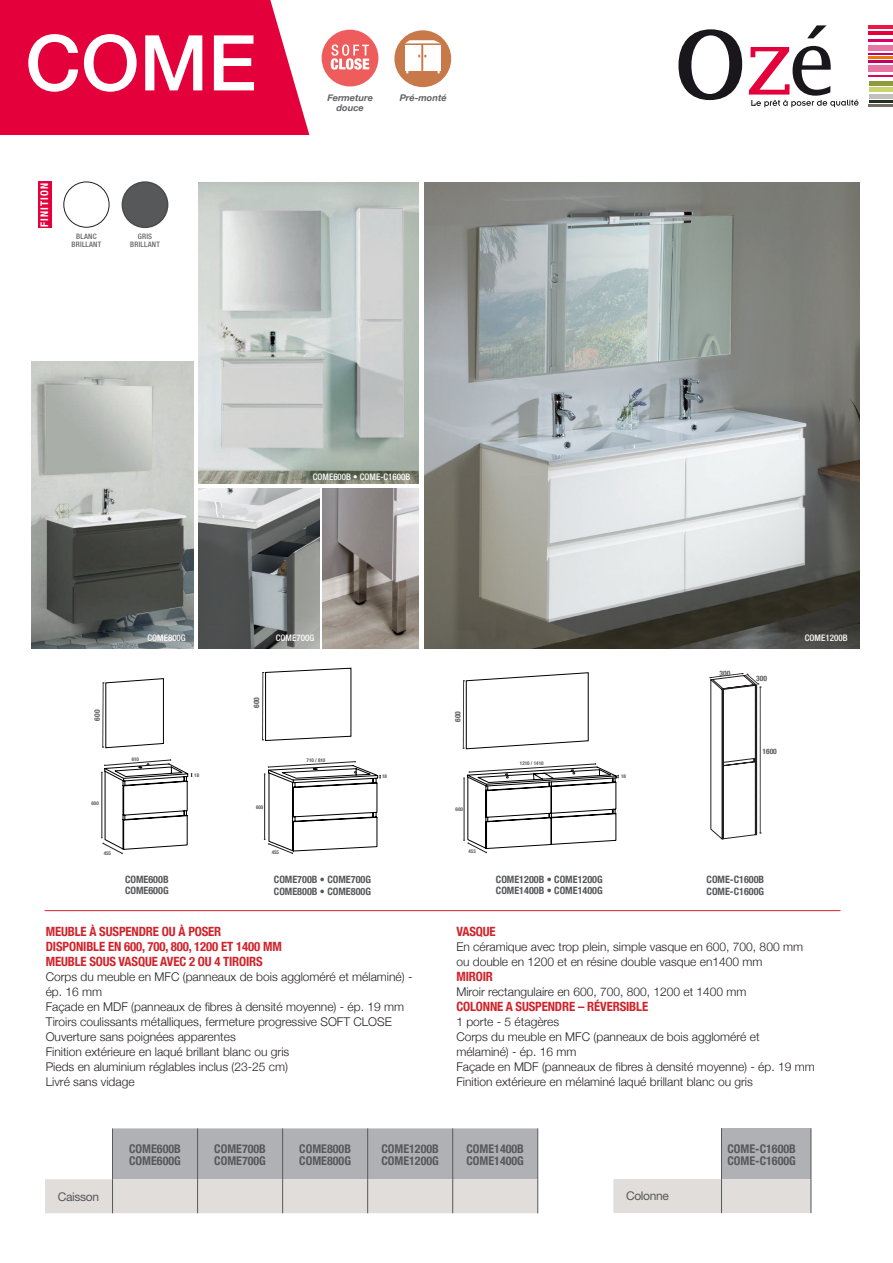
<style>
.page{position:relative;width:893px;height:1263px;background:#fff}
.page>*{position:absolute;margin:0;border:0;box-sizing:border-box;transform-origin:0 0}
.t1{font:500 77.1px "Helvetica Neue LT Std";color:#fff}
.t2{font:700 condensed 12.75px "Helvetica Neue";letter-spacing:-.01em;color:#d1232a}
.t3{font:300 12px/15px "Helvetica Neue";color:#231f20}
.t4{font:700 condensed 12px/12px "Helvetica Neue";color:#57585a}
.t5{font:12px "Helvetica Neue LT Std";letter-spacing:-.03em;color:#57585a}
.t6{font:700 condensed 10.5px "Helvetica Neue";letter-spacing:.11em;color:#fff}
.t7{font:700 condensed 10.05px "Helvetica Neue";color:#57585a}
.t8{font:italic 700 9.3px "Helvetica Neue";color:#636366}
.t9{font:500 condensed 9px "Helvetica Neue";color:#fff}
.t10{font:500 condensed 7.5px "Helvetica Neue";letter-spacing:.03em;color:#636366}
.t11{font:700 condensed 7.5px "Helvetica Neue";color:#57585a}
.t12{font:700 condensed 5.1px "Helvetica Neue";color:#57585a}
</style>
<div class="page">
<div style="left:0;top:0;width:309px;height:135px;background:#e3003b"></div>
<div style="left:394px;top:30px;width:57px;height:57px;background:#c8794a;border-radius:50%"></div>
<div style="left:405px;top:45px;width:36px;height:25px;background:#fff"></div>
<svg style="left:406px;top:40px;width:34px;height:3px"></svg>
<hr style="left:421px;top:45px;width:2px;height:26px;background:#c8794a">
<svg style="left:418px;top:55px;width:8px;height:2px"></svg>
<div style="left:322px;top:30px;width:56px;height:56px;background:#ee5c5c;border-radius:50%"></div>
<svg style="left:331px;top:44px;width:38px;height:26px"></svg>
<hr style="left:45px;top:910px;width:795px;height:1px;background:#d1232a">
<svg style="left:678px;top:29px;width:64px;height:71px"></svg>
<svg style="left:749px;top:25px;width:110px;height:82px"></svg>
<hr style="left:869px;top:104px;width:24px;height:2px;background:#736e69">
<hr style="left:869px;top:100px;width:24px;height:2px;background:#26301f">
<hr style="left:869px;top:94px;width:24px;height:4px;background:#c2bfbf">
<hr style="left:869px;top:88px;width:24px;height:4px;background:#ccd470">
<hr style="left:869px;top:82px;width:24px;height:4px;background:#8f9c3d">
<hr style="left:869px;top:75px;width:24px;height:2px;background:#db006b">
<div style="left:869px;top:65px;width:24px;height:6px;background:#e675a6"></div>
<hr style="left:869px;top:61px;width:24px;height:2px;background:#c20066">
<hr style="left:869px;top:57px;width:24px;height:2px;background:#ed7803">
<hr style="left:869px;top:53px;width:24px;height:2px;background:#c20066">
<div style="left:869px;top:45px;width:24px;height:6px;background:#e675a6"></div>
<hr style="left:869px;top:39px;width:24px;height:2px;background:#db006b">
<hr style="left:869px;top:31px;width:24px;height:4px;background:#e3003b">
<hr style="left:869px;top:25px;width:24px;height:4px;background:#ed1745">
<img style="left:424px;top:183px;width:436px;height:465px">
<div style="left:38px;top:181px;width:13px;height:47px;background:#e3003b"></div>
<img style="left:199px;top:183px;width:220px;height:301px">
<img style="left:32px;top:361px;width:161px;height:287px">
<img style="left:199px;top:489px;width:120px;height:159px">
<div style="left:64px;top:182px;width:45px;height:45px;border:1px solid #231f20;border-radius:50%"></div>
<div style="left:122px;top:182px;width:46px;height:45px;background:#57585a;border-radius:50%"></div>
<div style="left:122px;top:181px;width:46px;height:47px;border:2px solid #484b4b;border-radius:50%"></div>
<img style="left:323px;top:489px;width:96px;height:159px">
<svg style="left:101px;top:759px;width:91px;height:95px"></svg>
<svg style="left:264px;top:761px;width:117px;height:93px"></svg>
<svg style="left:463px;top:763px;width:156px;height:91px"></svg>
<svg style="left:710px;top:673px;width:51px;height:166px"></svg>
<svg style="left:102px;top:678px;width:62px;height:70px"></svg>
<svg style="left:262px;top:668px;width:89px;height:73px"></svg>
<svg style="left:463px;top:672px;width:125px;height:77px"></svg>
<svg style="left:45px;top:1128px;width:492px;height:85px;background:#c9c9ca"></svg>
<hr style="left:197px;top:1128px;width:1px;height:51px;background:#57585a">
<hr style="left:282px;top:1128px;width:1px;height:51px;background:#57585a">
<hr style="left:367px;top:1128px;width:1px;height:51px;background:#57585a">
<hr style="left:452px;top:1128px;width:1px;height:51px;background:#57585a">
<hr style="left:537px;top:1128px;width:1px;height:51px;background:#57585a">
<hr style="left:197px;top:1179px;width:1px;height:34px;background:#57585a">
<hr style="left:282px;top:1179px;width:1px;height:34px;background:#57585a">
<hr style="left:367px;top:1179px;width:1px;height:34px;background:#57585a">
<hr style="left:452px;top:1179px;width:1px;height:34px;background:#57585a">
<hr style="left:537px;top:1179px;width:1px;height:34px;background:#57585a">
<hr style="left:112px;top:1128px;width:1px;height:51px;background:#57585a">
<hr style="left:112px;top:1179px;width:1px;height:34px;background:#57585a">
<div style="left:721px;top:1128px;width:90px;height:51px;background:#b0b1b5"></div>
<div style="left:613px;top:1179px;width:198px;height:34px;background:#e0dddb"></div>
<hr style="left:811px;top:1128px;width:1px;height:51px;background:#57585a">
<hr style="left:811px;top:1179px;width:1px;height:34px;background:#57585a">
<hr style="left:721px;top:1128px;width:1px;height:51px;background:#57585a">
<hr style="left:721px;top:1179px;width:1px;height:34px;background:#57585a">
<p class="t1" style="left:25px;top:17px;width:233px">COME</p>
<p class="t6" style="left:38px;top:227px;width:46px;rotate:-90deg">FINITION</p>
<p class="t10" style="left:76px;top:232px;width:22px">BLANC</p>
<p class="t10" style="left:72px;top:240px;width:31px">BRILLANT</p>
<p class="t10" style="left:138px;top:232px;width:16px">GRIS</p>
<p class="t10" style="left:130px;top:240px;width:31px">BRILLANT</p>
<p class="t8" style="left:327px;top:92px;width:47px">Fermeture</p>
<p class="t8" style="left:400px;top:92px;width:49px">Pré-monté</p>
<p class="t8" style="left:337px;top:102px;width:29px">douce</p>
<p class="t9" style="left:313px;top:471px;width:99px">COME600B • COME-C1600B</p>
<p class="t9" style="left:147px;top:633px;width:40px">COME800G</p>
<p class="t9" style="left:276px;top:633px;width:40px">COME700G</p>
<p class="t9" style="left:805px;top:632px;width:44px">COME1200B</p>
<p class="t11" style="left:720px;top:669px;width:12px">300</p>
<p class="t11" style="left:756px;top:674px;width:12px">300</p>
<p class="t11" style="left:93px;top:721px;width:12px;rotate:-90deg">600</p>
<p class="t11" style="left:252px;top:708px;width:12px;rotate:-90deg">600</p>
<p class="t11" style="left:453px;top:722px;width:12px;rotate:-90deg">600</p>
<p class="t11" style="left:762px;top:747px;width:16px">1600</p>
<p class="t12" style="left:132px;top:756px;width:9px">610</p>
<p class="t12" style="left:307px;top:757px;width:20px">710 / 810</p>
<p class="t12" style="left:520px;top:760px;width:25px">1210 / 1410</p>
<p class="t12" style="left:194px;top:772px;width:6px">18</p>
<p class="t12" style="left:382px;top:773px;width:6px">18</p>
<p class="t12" style="left:621px;top:773px;width:6px">18</p>
<p class="t12" style="left:92px;top:800px;width:9px">600</p>
<p class="t12" style="left:256px;top:804px;width:9px">600</p>
<p class="t12" style="left:456px;top:805px;width:9px">600</p>
<p class="t12" style="left:104px;top:850px;width:9px">455</p>
<p class="t12" style="left:272px;top:849px;width:9px">455</p>
<p class="t12" style="left:469px;top:848px;width:9px">455</p>
<p class="t7" style="left:125px;top:874px;width:45px">COME600B</p>
<p class="t7" style="left:125px;top:884px;width:45px">COME600G</p>
<p class="t7" style="left:274px;top:874px;width:99px">COME700B • COME700G</p>
<p class="t7" style="left:274px;top:886px;width:99px">COME800B • COME800G</p>
<p class="t7" style="left:496px;top:874px;width:108px">COME1200B • COME1200G</p>
<p class="t7" style="left:496px;top:884px;width:108px">COME1400B • COME1400G</p>
<p class="t7" style="left:707px;top:874px;width:59px">COME-C1600B</p>
<p class="t7" style="left:707px;top:886px;width:59px">COME-C1600G</p>
<p class="t2" style="left:46px;top:924px;width:177px">MEUBLE À SUSPENDRE OU À POSER</p>
<p class="t2" style="left:46px;top:939px;width:238px">DISPONIBLE EN 600, 700, 800, 1200 ET 1400 MM</p>
<p class="t2" style="left:46px;top:954px;width:219px">MEUBLE SOUS VASQUE AVEC 2 OU 4 TIROIRS</p>
<p class="t3" style="left:46px;top:969px;width:368px">Corps du meuble en MFC (panneaux de bois aggloméré et mélaminé) - ép. 16 mm</p>
<p class="t3" style="left:46px;top:999px;width:360px">Façade en MDF (panneaux de fibres à densité moyenne) - ép. 19 mm</p>
<p class="t3" style="left:46px;top:1014px;width:348px">Tiroirs coulissants métalliques, fermeture progressive SOFT CLOSE</p>
<p class="t3" style="left:46px;top:1029px;width:192px">Ouverture sans poignées apparentes</p>
<p class="t3" style="left:46px;top:1044px;width:245px">Finition extérieure en laqué brillant blanc ou gris</p>
<p class="t3" style="left:46px;top:1059px;width:244px">Pieds en aluminium réglables inclus (23-25 cm)</p>
<p class="t3" style="left:46px;top:1074px;width:90px">Livré sans vidage</p>
<p class="t2" style="left:456px;top:924px;width:41px">VASQUE</p>
<p class="t3" style="left:456px;top:939px;width:348px">En céramique avec trop plein, simple vasque en 600, 700, 800 mm</p>
<p class="t3" style="left:456px;top:954px;width:308px">ou double en 1200 et en résine double vasque en1400 mm</p>
<p class="t2" style="left:456px;top:969px;width:38px">MIROIR</p>
<p class="t3" style="left:456px;top:984px;width:292px">Miroir rectangulaire en 600, 700, 800, 1200 et 1400 mm</p>
<p class="t2" style="left:456px;top:999px;width:193px">COLONNE A SUSPENDRE – RÉVERSIBLE</p>
<p class="t3" style="left:456px;top:1014px;width:104px">1 porte - 5 étagères</p>
<p class="t3" style="left:456px;top:1029px;width:305px">Corps du meuble en MFC (panneaux de bois aggloméré et</p>
<p class="t3" style="left:456px;top:1044px;width:122px">mélaminé) - ép. 16 mm</p>
<p class="t3" style="left:456px;top:1059px;width:360px">Façade en MDF (panneaux de fibres à densité moyenne) - ép. 19 mm</p>
<p class="t3" style="left:456px;top:1074px;width:298px">Finition extérieure en mélaminé laqué brillant blanc ou gris</p>
<p class="t5" style="left:58px;top:1189px;width:43px">Caisson</p>
<p class="t4" style="left:129px;top:1142px;width:53px">COME600B</p>
<p class="t4" style="left:129px;top:1154px;width:53px">COME600G</p>
<p class="t4" style="left:214px;top:1142px;width:53px">COME700B</p>
<p class="t4" style="left:214px;top:1154px;width:53px">COME700G</p>
<p class="t4" style="left:299px;top:1142px;width:53px">COME800B<br>COME800G</p>
<p class="t4" style="left:381px;top:1142px;width:59px">COME1200B<br>COME1200G</p>
<p class="t4" style="left:466px;top:1142px;width:59px">COME1400B<br>COME1400G</p>
<p class="t5" style="left:626px;top:1189px;width:44px">Colonne</p>
<p class="t4" style="left:727px;top:1142px;width:70px">COME-C1600B</p>
<p class="t4" style="left:727px;top:1154px;width:70px">COME-C1600G</p>
</div>
